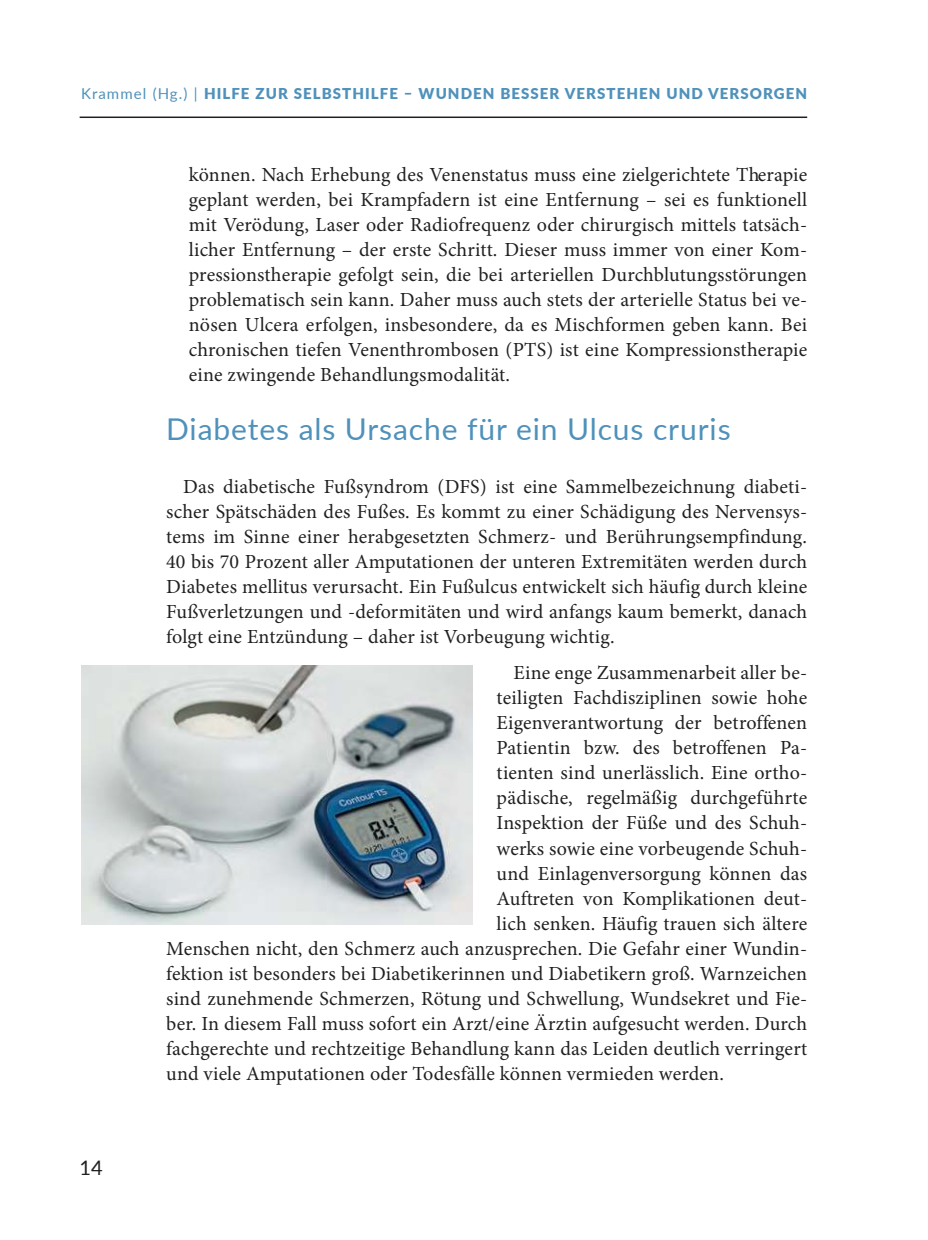
<style>
.page{position:relative;width:928px;height:1240px;background:#fff}
.page>*{position:absolute;margin:0;border:0;box-sizing:border-box;transform-origin:0 0}
.t1{font:30px "Lato";letter-spacing:.03em;color:#4f91bb}
.t2{font:20px/25px "Minion Pro";letter-spacing:.01em;color:#221f1f;text-align:justify}
.t3{font:20px "Lato";color:#221f1f}
.t4{font:900 15px "Lato";letter-spacing:.07em;color:#4f91bb}
.s1{font-weight:400}
</style>
<div class="page">
<hr style="left:80px;top:116px;width:727px;height:2px;background:#221f1f">
<img style="left:81px;top:665px;width:391px;height:259px">
<p class="t4" style="left:81px;top:82px;width:727px"><span class="s1">Krammel (Hg.) |</span> HILFE ZUR SELBSTHILFE – WUNDEN BESSER VERSTEHEN UND VERSORGEN</p>
<p class="t3" style="left:80px;top:1159px;width:25px">14</p>
<p class="t2" style="left:189px;top:162px;width:620px">können. Nach Erhebung des Venenstatus muss eine zielgerichtete Therapie geplant werden, bei Krampfadern ist eine Entfernung – sei es funktionell mit Verödung, Laser oder Radiofrequenz oder chirurgisch mittels tatsäch&shy;licher Entfernung – der erste Schritt. Dieser muss immer von einer Kom&shy;pressionstherapie gefolgt sein, die bei arteriellen Durchblutungsstörungen problematisch sein kann. Daher muss auch stets der arterielle Status bei ve&shy;nösen Ulcera erfolgen, insbesondere, da es Mischformen geben kann. Bei chronischen tiefen Venenthrombosen (PTS) ist eine Kompressionstherapie eine zwingende Behandlungsmodalität.</p>
<h1 class="t1" style="left:166px;top:416px;width:566px">Diabetes als Ursache für ein Ulcus cruris</h1>
<p class="t2" style="left:166px;top:474px;width:642px;text-indent:17px">Das diabetische Fußsyndrom (DFS) ist eine Sammelbezeichnung diabeti&shy;scher Spätschäden des Fußes. Es kommt zu einer Schädigung des Nervensys&shy;tems im Sinne einer herabgesetzten Schmerz- und Berührungsempfindung.<br>40 bis 70 Prozent aller Amputationen der unteren Extremitäten werden durch Diabetes mellitus verursacht. Ein Fußulcus entwickelt sich häufig durch kleine Fußverletzungen und -deformitäten und wird anfangs kaum bemerkt, danach folgt eine Entzündung – daher ist Vorbeugung wichtig.</p>
<p class="t2" style="left:513px;top:660px;width:295px">Eine enge Zusammenarbeit aller be-</p>
<p class="t2" style="left:496px;top:685px;width:312px">teiligten Fachdisziplinen sowie hohe</p>
<p class="t2" style="left:496px;top:710px;width:312px">Eigenverantwortung der betroffenen</p>
<p class="t2" style="left:496px;top:735px;width:312px">Patientin bzw. des betroffenen Pa-</p>
<p class="t2" style="left:496px;top:760px;width:312px">tienten sind unerlässlich. Eine ortho-</p>
<p class="t2" style="left:496px;top:785px;width:312px">pädische, regelmäßig durchgeführte</p>
<p class="t2" style="left:496px;top:810px;width:312px">Inspektion der Füße und des Schuh-</p>
<p class="t2" style="left:496px;top:835px;width:312px">werks sowie eine vorbeugende Schuh-</p>
<p class="t2" style="left:496px;top:860px;width:312px">und Einlagenversorgung können das</p>
<p class="t2" style="left:496px;top:885px;width:312px">Auftreten von Komplikationen deut-</p>
<p class="t2" style="left:496px;top:910px;width:312px">lich senken. Häufig trauen sich ältere</p>
<p class="t2" style="left:166px;top:935px;width:642px">Menschen nicht, den Schmerz auch anzusprechen. Die Gefahr einer Wundin-</p>
<p class="t2" style="left:166px;top:960px;width:642px">fektion ist besonders bei Diabetikerinnen und Diabetikern groß. Warnzeichen</p>
<p class="t2" style="left:166px;top:985px;width:642px">sind zunehmende Schmerzen, Rötung und Schwellung, Wundsekret und Fie-</p>
<p class="t2" style="left:166px;top:1010px;width:642px">ber. In diesem Fall muss sofort ein Arzt/eine Ärztin aufgesucht werden. Durch</p>
<p class="t2" style="left:166px;top:1035px;width:642px">fachgerechte und rechtzeitige Behandlung kann das Leiden deutlich verringert</p>
<p class="t2" style="left:166px;top:1060px;width:559px">und viele Amputationen oder Todesfälle können vermieden werden.</p>
</div>
